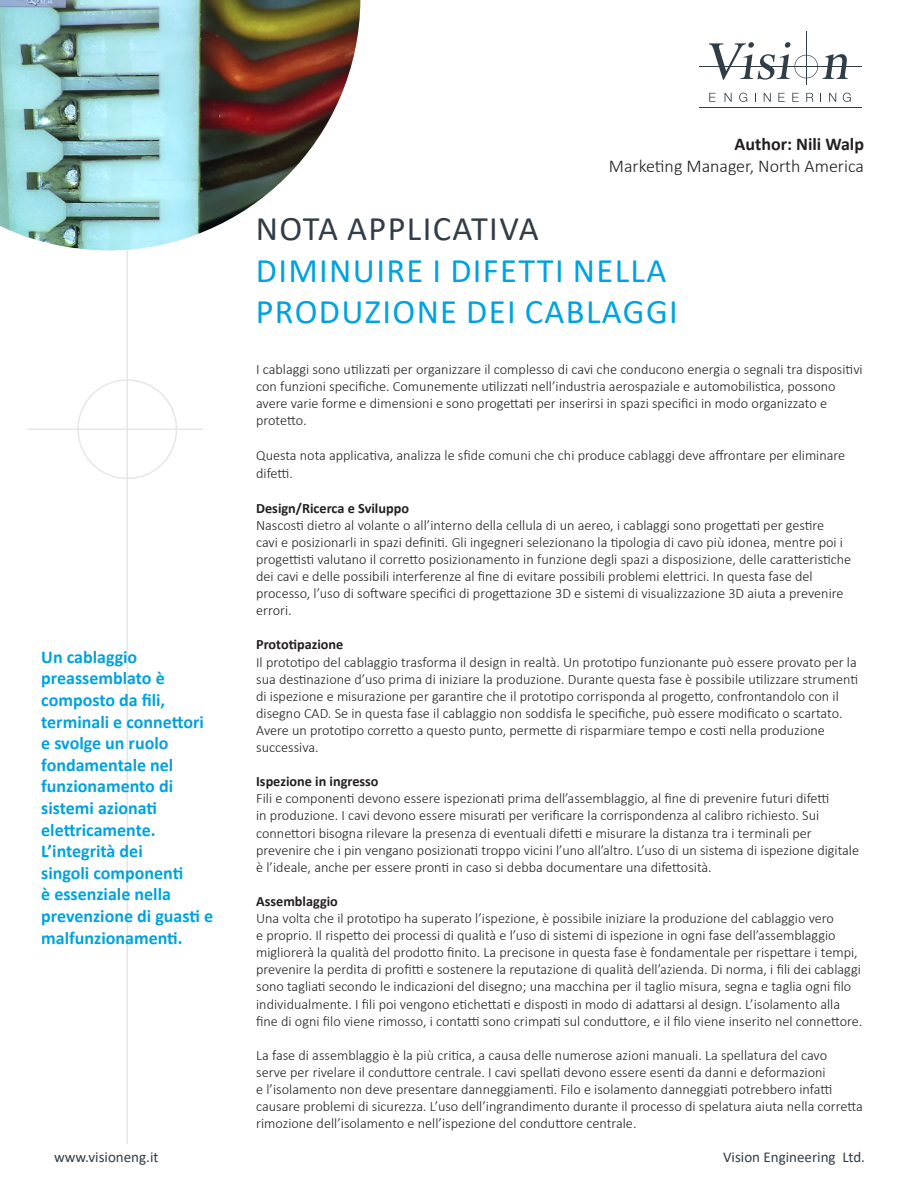
<style>
.page{position:relative;width:918px;height:1188px;background:#fff}
.page>*{position:absolute;margin:0;border:0;box-sizing:border-box;transform-origin:0 0}
.t1{font:34.5px/41.4px "Calibri";letter-spacing:.04em;color:#00a2df}
.t2{font:34.5px "Calibri";letter-spacing:.04em;color:#323d47}
.t3{font:700 18px/21.6px "Calibri";color:#00a2df}
.t4{font:300 18px "Calibri";color:#231f20}
.t5{font:700 18px "Calibri";color:#231f20}
.t6{font:15px "Calibri";color:#323d47}
.t7{font:300 14.25px/17.1px "Calibri";color:#231f20}
.t8{font:700 14.25px "Calibri";color:#231f20}
</style>
<div class="page">
<hr style="left:126px;top:250px;width:2px;height:894px;background:#e6e7e9">
<div style="left:77px;top:379px;width:100px;height:100px;border:2px solid #e6e7e9;border-radius:50%"></div>
<hr style="left:28px;top:428px;width:175px;height:2px;background:#e6e7e9">
<svg style="left:709px;top:93px;width:7px;height:9px"></svg>
<svg style="left:725px;top:93px;width:7px;height:9px"></svg>
<svg style="left:739px;top:93px;width:8px;height:9px"></svg>
<svg style="left:764px;top:93px;width:7px;height:9px"></svg>
<svg style="left:778px;top:93px;width:7px;height:9px"></svg>
<svg style="left:792px;top:93px;width:7px;height:9px"></svg>
<svg style="left:806px;top:93px;width:7px;height:9px"></svg>
<svg style="left:829px;top:93px;width:7px;height:9px"></svg>
<svg style="left:843px;top:93px;width:8px;height:9px"></svg>
<hr style="left:699px;top:107px;width:162px;height:1px;background:#313e48">
<hr style="left:699px;top:66px;width:162px;height:1px;background:#313e48">
<svg style="left:709px;top:42px;width:139px;height:38px"></svg>
<hr style="left:806px;top:31px;width:1px;height:54px;background:#313e48">
<img style="left:0;top:0;width:360px;height:250px">
<p class="t5" style="left:735px;top:131px;width:131px">Author: Nili Walp</p>
<p class="t4" style="left:609px;top:154px;width:257px">Marketing Manager, North America</p>
<p class="t3" style="left:41px;top:646px;width:173px">Un cablaggio preassemblato è composto da fili, terminali e connettori e svolge un ruolo fondamentale nel funzionamento di sistemi azionati elettricamente.<br>L’integrità dei<br>singoli componenti<br>è essenziale nella prevenzione di guasti e malfunzionamenti.</p>
<p class="t2" style="left:256px;top:205px;width:284px">NOTA APPLICATIVA</p>
<p class="t1" style="left:256px;top:249px;width:424px">DIMINUIRE I DIFETTI NELLA<br>PRODUZIONE DEI CABLAGGI</p>
<p class="t7" style="left:256px;top:361px;width:608px">I cablaggi sono utilizzati per organizzare il complesso di cavi che conducono energia o segnali tra dispositivi con funzioni specifiche. Comunemente utilizzati nell’industria aerospaziale e automobilistica, possono avere varie forme e dimensioni e sono progettati per inserirsi in spazi specifici in modo organizzato e protetto.</p>
<p class="t7" style="left:256px;top:445px;width:591px;line-height:18.9px">Questa nota applicativa, analizza le sfide comuni che chi produce cablaggi deve affrontare per eliminare difetti.</p>
<p class="t8" style="left:256px;top:498px;width:154px">Design/Ricerca e Sviluppo</p>
<p class="t7" style="left:256px;top:516px;width:597px">Nascosti dietro al volante o all’interno della cellula di un aereo, i cablaggi sono progettati per gestire<br>cavi e posizionarli in spazi definiti. Gli ingegneri selezionano la tipologia di cavo più idonea, mentre poi i progettisti valutano il corretto posizionamento in funzione degli spazi a disposizione, delle caratteristiche dei cavi e delle possibili interferenze al fine di evitare possibili problemi elettrici. In questa fase del processo, l’uso di software specifici di progettazione 3D e sistemi di visualizzazione 3D aiuta a prevenire errori.</p>
<p class="t8" style="left:256px;top:635px;width:89px">Prototipazione</p>
<p class="t7" style="left:256px;top:653px;width:604px">Il prototipo del cablaggio trasforma il design in realtà. Un prototipo funzionante può essere provato per la sua destinazione d’uso prima di iniziare la produzione. Durante questa fase è possibile utilizzare strumenti di ispezione e misurazione per garantire che il prototipo corrisponda al progetto, confrontandolo con il disegno CAD. Se in questa fase il cablaggio non soddisfa le specifiche, può essere modificato o scartato.<br>Avere un prototipo corretto a questo punto, permette di risparmiare tempo e costi nella produzione successiva.</p>
<p class="t8" style="left:256px;top:771px;width:124px">Ispezione in ingresso</p>
<p class="t7" style="left:256px;top:790px;width:604px">Fili e componenti devono essere ispezionati prima dell’assemblaggio, al fine di prevenire futuri difetti<br>in produzione. I cavi devono essere misurati per verificare la corrispondenza al calibro richiesto. Sui connettori bisogna rilevare la presenza di eventuali difetti e misurare la distanza tra i terminali per prevenire che i pin vengano posizionati troppo vicini l’uno all’altro. L’uso di un sistema di ispezione digitale è l’ideale, anche per essere pronti in caso si debba documentare una difettosità.</p>
<p class="t8" style="left:256px;top:891px;width:83px">Assemblaggio</p>
<p class="t7" style="left:256px;top:910px;width:608px">Una volta che il prototipo ha superato l’ispezione, è possibile iniziare la produzione del cablaggio vero<br>e proprio. Il rispetto dei processi di qualità e l’uso di sistemi di ispezione in ogni fase dell’assemblaggio migliorerà la qualità del prodotto finito. La precisone in questa fase è fondamentale per rispettare i tempi, prevenire la perdita di profitti e sostenere la reputazione di qualità dell’azienda. Di norma, i fili dei cablaggi sono tagliati secondo le indicazioni del disegno; una macchina per il taglio misura, segna e taglia ogni filo individualmente. I fili poi vengono etichettati e disposti in modo di adattarsi al design. L’isolamento alla fine di ogni filo viene rimosso, i contatti sono crimpati sul conduttore, e il filo viene inserito nel connettore.</p>
<p class="t7" style="left:256px;top:1046px;width:608px">La fase di assemblaggio è la più critica, a causa delle numerose azioni manuali. La spellatura del cavo<br>serve per rivelare il conduttore centrale. I cavi spellati devono essere esenti da danni e deformazioni<br>e l’isolamento non deve presentare danneggiamenti. Filo e isolamento danneggiati potrebbero infatti causare problemi di sicurezza. L’uso dell’ingrandimento durante il processo di spelatura aiuta nella corretta rimozione dell’isolamento e nell’ispezione del conduttore centrale.</p>
<p class="t6" style="left:54px;top:1146px;width:106px">www.visioneng.it</p>
<p class="t6" style="left:723px;top:1146px;width:143px">Vision Engineering Ltd.</p>
</div>
